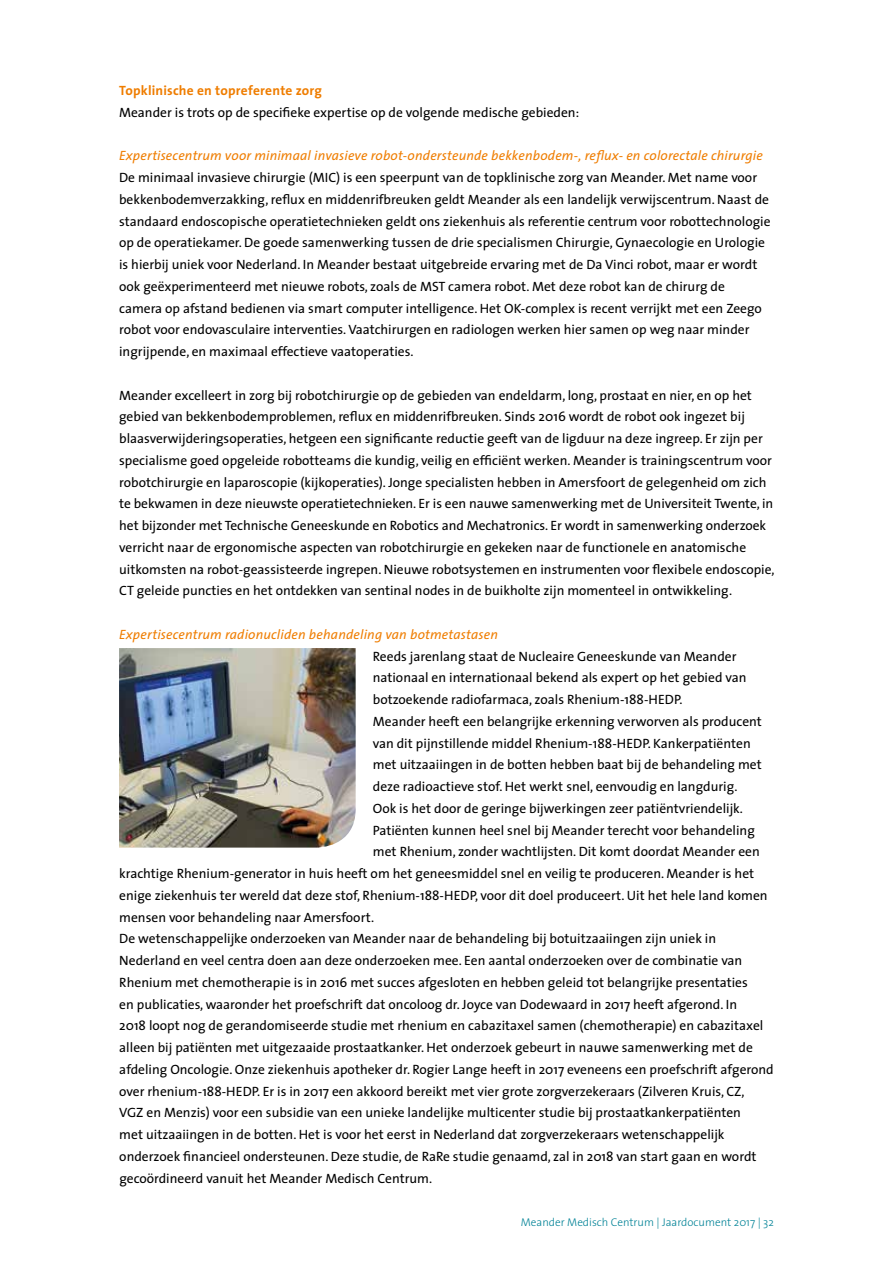
<style>
.page{position:relative;width:893px;height:1263px;background:#fff}
.page>*{position:absolute;margin:0;border:0;box-sizing:border-box;transform-origin:0 0}
.t1{font:13.5px/21.8px "The Sans";color:#000}
.t2{font:italic 13.5px "The Sans";letter-spacing:.01em;color:#ef7d00}
.t3{font:700 13.5px "The Sans";letter-spacing:.015em;color:#ef7d00}
.t4{font:300 11.25px "The Sans";color:#008296}
</style>
<div class="page">
<img style="left:119px;top:648px;width:237px;height:200px">
<p class="t3" style="left:119px;top:79px;width:205px">Topklinische en topreferente zorg</p>
<p class="t1" style="left:119px;top:101px;width:462px">Meander is trots op de specifieke expertise op de volgende medische gebieden:</p>
<p class="t2" style="left:119px;top:144px;width:645px">Expertisecentrum voor minimaal invasieve robot-ondersteunde bekkenbodem-, reflux- en colorectale chirurgie</p>
<p class="t1" style="left:119px;top:166px;width:653px">De minimaal invasieve chirurgie (MIC) is een speerpunt van de topklinische zorg van Meander. Met name voor bekkenbodemverzakking, reflux en middenrifbreuken geldt Meander als een landelijk verwijscentrum. Naast de standaard endoscopische operatietechnieken geldt ons ziekenhuis als referentie centrum voor robottechnologie op de operatiekamer. De goede samenwerking tussen de drie specialismen Chirurgie, Gynaecologie en Urologie is hierbij uniek voor Nederland. In Meander bestaat uitgebreide ervaring met de Da Vinci robot, maar er wordt ook geëxperimenteerd met nieuwe robots, zoals de MST camera robot. Met deze robot kan de chirurg de camera op afstand bedienen via smart computer intelligence. Het OK-complex is recent verrijkt met een Zeego robot voor endovasculaire interventies.Vaatchirurgen en radiologen werken hier samen op weg naar minder ingrijpende, en maximaal effectieve vaatoperaties.</p>
<p class="t1" style="left:119px;top:384px;width:657px">Meander excelleert in zorg bij robotchirurgie op de gebieden van endeldarm, long, prostaat en nier, en op het gebied van bekkenbodemproblemen, reflux en middenrifbreuken. Sinds 2016 wordt de robot ook ingezet bij blaasverwijderingsoperaties, hetgeen een significante reductie geeft van de ligduur na deze ingreep. Er zijn per specialisme goed opgeleide robotteams die kundig, veilig en efficiënt werken. Meander is trainingscentrum voor robotchirurgie en laparoscopie (kijkoperaties). Jonge specialisten hebben in Amersfoort de gelegenheid om zich te bekwamen in deze nieuwste operatietechnieken. Er is een nauwe samenwerking met de Universiteit Twente, in het bijzonder met Technische Geneeskunde en Robotics and Mechatronics. Er wordt in samenwerking onderzoek verricht naar de ergonomische aspecten van robotchirurgie en gekeken naar de functionele en anatomische uitkomsten na robot-geassisteerde ingrepen. Nieuwe robotsystemen en instrumenten voor flexibele endoscopie, CT geleide puncties en het ontdekken van sentinal nodes in de buikholte zijn momenteel in ontwikkeling.</p>
<p class="t2" style="left:119px;top:623px;width:380px">Expertisecentrum radionucliden behandeling van botmetastasen</p>
<p class="t1" style="left:373px;top:645px;width:365px">Reeds jarenlang staat de Nucleaire Geneeskunde van Meander</p>
<p class="t1" style="left:373px;top:666px;width:375px">nationaal en internationaal bekend als expert op het gebied van</p>
<p class="t1" style="left:373px;top:688px;width:311px">botzoekende radiofarmaca, zoals Rhenium-188-HEDP.</p>
<p class="t1" style="left:373px;top:710px;width:391px">Meander heeft een belangrijke erkenning verworven als producent</p>
<p class="t1" style="left:373px;top:732px;width:379px">van dit pijnstillende middel Rhenium-188-HEDP. Kankerpatiënten</p>
<p class="t1" style="left:373px;top:753px;width:390px">met uitzaaiingen in de botten hebben baat bij de behandeling met</p>
<p class="t1" style="left:373px;top:775px;width:366px">deze radioactieve stof. Het werkt snel, eenvoudig en langdurig.</p>
<p class="t1" style="left:373px;top:797px;width:372px">Ook is het door de geringe bijwerkingen zeer patiëntvriendelijk.</p>
<p class="t1" style="left:373px;top:819px;width:384px">Patiënten kunnen heel snel bij Meander terecht voor behandeling</p>
<p class="t1" style="left:373px;top:840px;width:388px">met Rhenium, zonder wachtlijsten. Dit komt doordat Meander een</p>
<p class="t1" style="left:119px;top:862px;width:636px">krachtige Rhenium-generator in huis heeft om het geneesmiddel snel en veilig te produceren. Meander is het</p>
<p class="t1" style="left:119px;top:884px;width:650px">enige ziekenhuis ter wereld dat deze stof, Rhenium-188-HEDP, voor dit doel produceert. Uit het hele land komen</p>
<p class="t1" style="left:119px;top:906px;width:256px">mensen voor behandeling naar Amersfoort.</p>
<p class="t1" style="left:119px;top:927px;width:598px">De wetenschappelijke onderzoeken van Meander naar de behandeling bij botuitzaaiingen zijn uniek in</p>
<p class="t1" style="left:119px;top:949px;width:625px">Nederland en veel centra doen aan deze onderzoeken mee. Een aantal onderzoeken over de combinatie van</p>
<p class="t1" style="left:119px;top:971px;width:630px">Rhenium met chemotherapie is in 2016 met succes afgesloten en hebben geleid tot belangrijke presentaties</p>
<p class="t1" style="left:119px;top:993px;width:619px">en publicaties, waaronder het proefschrift dat oncoloog dr. Joyce van Dodewaard in 2017 heeft afgerond. In</p>
<p class="t1" style="left:119px;top:1014px;width:646px">2018 loopt nog de gerandomiseerde studie met rhenium en cabazitaxel samen (chemotherapie) en cabazitaxel</p>
<p class="t1" style="left:119px;top:1036px;width:635px">alleen bij patiënten met uitgezaaide prostaatkanker. Het onderzoek gebeurt in nauwe samenwerking met de</p>
<p class="t1" style="left:119px;top:1058px;width:656px">afdeling Oncologie. Onze ziekenhuis apotheker dr. Rogier Lange heeft in 2017 eveneens een proefschrift afgerond</p>
<p class="t1" style="left:119px;top:1080px;width:627px">over rhenium-188-HEDP. Er is in 2017 een akkoord bereikt met vier grote zorgverzekeraars (Zilveren Kruis, CZ,</p>
<p class="t1" style="left:119px;top:1101px;width:623px">VGZ en Menzis) voor een subsidie van een unieke landelijke multicenter studie bij prostaatkankerpatiënten</p>
<p class="t1" style="left:119px;top:1123px;width:607px">met uitzaaiingen in de botten. Het is voor het eerst in Nederland dat zorgverzekeraars wetenschappelijk</p>
<p class="t1" style="left:119px;top:1145px;width:639px">onderzoek financieel ondersteunen. Deze studie, de RaRe studie genaamd, zal in 2018 van start gaan en wordt</p>
<p class="t1" style="left:119px;top:1167px;width:314px">gecoördineerd vanuit het Meander Medisch Centrum.</p>
<p class="t4" style="left:521px;top:1213px;width:255px">Meander Medisch Centrum | Jaardocument 2017 | 32</p>
</div>
